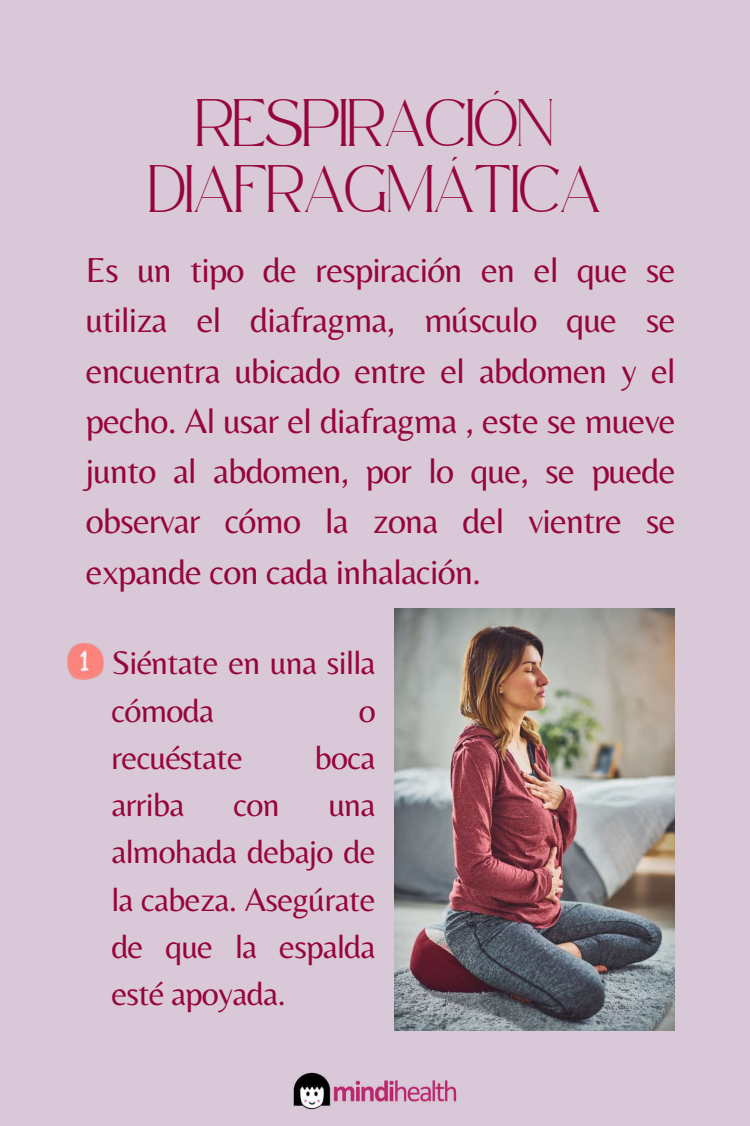
<style>
.page{position:relative;width:750px;height:1126px;background:#fff}
.page>*{position:absolute;margin:0;border:0;box-sizing:border-box;transform-origin:0 0}
.t1{font:36px/50.2px "Belleza";letter-spacing:-.02em;color:#96053e;text-align:justify}
.t2{font:34px/47.2px "Belleza";letter-spacing:-.02em;color:#96053e}
.t3{font:32.7px/65.2px "Safira March";letter-spacing:-.02em;color:#96053e;text-align:center}
</style>
<div class="page">
<div style="left:0;top:0;width:750px;height:1125px;background:#d9c8d8"></div>
<img style="left:394px;top:608px;width:281px;height:421px">
<img style="left:68px;top:643px;width:36px;height:36px">
<img style="left:293px;top:1072px;width:164px;height:36px">
<p class="t3" style="left:148px;top:102px;width:455px">RESPIRACIÓN<br>DIAFRAGMÁTICA</p>
<p class="t1" style="left:86px;top:244px;width:591px">Es un tipo de respiración en el que se utiliza el diafragma, músculo que se encuentra ubicado entre el abdomen y el pecho. Al usar el diafragma , este se mueve junto al abdomen, por lo que, se puede observar cómo la zona del vientre se expande con cada inhalación.</p>
<p class="t2" style="left:111px;top:638px;width:266px">Siéntate en una silla cómoda</p>
<p class="t2" style="left:359px;top:685px;width:18px">o</p>
<p class="t2" style="left:111px;top:733px;width:133px">recuéstate</p>
<p class="t2" style="left:315px;top:733px;width:62px">boca</p>
<p class="t2" style="left:111px;top:780px;width:75px">arriba</p>
<p class="t2" style="left:233px;top:780px;width:48px">con</p>
<p class="t2" style="left:111px;top:780px;width:266px;text-align:justify;text-indent:217px">una almohada debajo de la cabeza. Asegúrate de que la espalda esté apoyada.</p>
</div>
